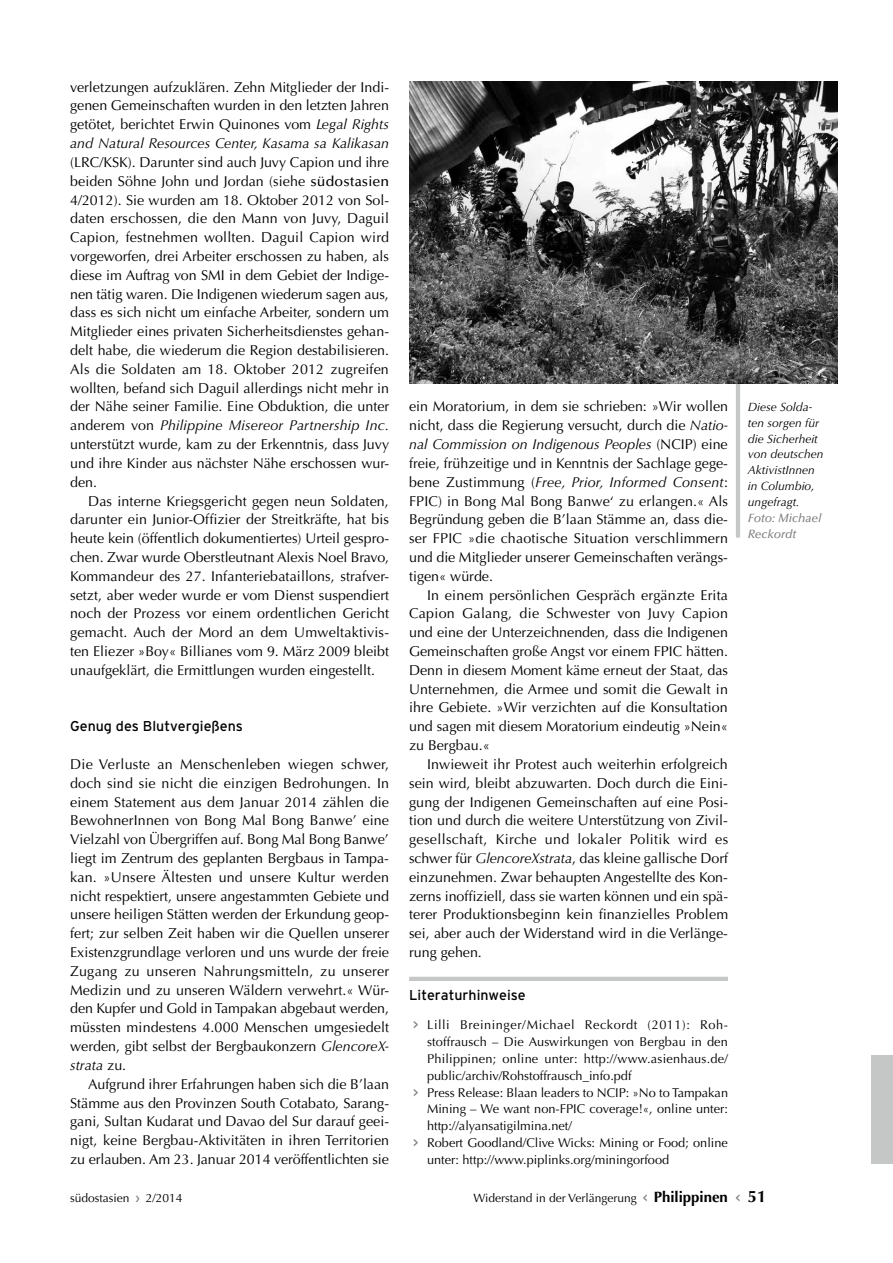
<style>
.page{position:relative;width:893px;height:1263px;background:#fff}
.page>*{position:absolute;margin:0;border:0;box-sizing:border-box;transform-origin:0 0}
.t1{font:14.25px/18.8px "Optima LT Std";color:#000;text-align:justify}
.t2{font:14.25px "Interstate";color:#000}
.t3{font:12.75px "Optima LT Std";color:#000}
.t4{font:12.75px "Optima LT Std";letter-spacing:.02em;color:#000}
.t5{font:12.75px "Optima LT Std";letter-spacing:.045em;color:#000}
.t6{font:italic 12px/15.9px "Optima LT Std";color:#000}
.t7{font:12px "Optima LT Std";color:#000}
.t8{font:italic 500 12px/15.9px "Optima LT Std";color:#7a7b7a}
.s1{font-style:italic}
.s2{font-weight:500}
.s3{font-family:"Interstate";color:#7a7b7a}
.s4{font-weight:700;font-size:15px}
.s5{font-family:"Interstate Regular 3";color:#7a7b7a}
.s6{font-weight:700;font-size:16.5px}
</style>
<div class="page">
<hr style="left:736px;top:308px;width:4px;height:230px;background:#c5c6c6">
<hr style="left:409px;top:977px;width:319px;height:4px;background:#c5c6c6">
<img style="left:409px;top:81px;width:428px;height:302px">
<div style="left:872px;top:1055px;width:21px;height:109px;background:#c5c6c6"></div>
<p class="t1" style="left:70px;top:78px;width:320px">verletzungen aufzuklären. Zehn Mitglieder der Indi&shy;genen Gemeinschaften wurden in den letzten Jahren getötet, berichtet Erwin Quinones vom <span class="s1">Legal Rights and Natural Resources Center, Kasama sa Kalikasan</span></p>
<p class="t1" style="left:70px;top:153px;width:321px">(LRC/KSK). Darunter sind auch Juvy Capion und ihre beiden Söhne John und Jordan (siehe <span class="s2">südostasien </span>4/2012). Sie wurden am 18. Oktober 2012 von Sol&shy;daten erschossen, die den Mann von Juvy, Daguil Capion, festnehmen wollten. Daguil Capion wird vorgeworfen, drei Arbeiter erschossen zu haben, als diese im Auftrag von SMI in dem Gebiet der Indige&shy;nen tätig waren. Die Indigenen wiederum sagen aus, dass es sich nicht um einfache Arbeiter, sondern um Mitglieder eines privaten Sicherheitsdienstes gehan&shy;delt habe, die wiederum die Region destabilisieren.<br>Als die Soldaten am 18. Oktober 2012 zugreifen wollten, befand sich Daguil allerdings nicht mehr in der Nähe seiner Familie. Eine Obduktion, die unter anderem von <span class="s1">Philippine Misereor Partnership Inc. </span>unterstützt wurde, kam zu der Erkenntnis, dass Juvy und ihre Kinder aus nächster Nähe erschossen wur&shy;den.</p>
<p class="t1" style="left:70px;top:491px;width:321px;text-indent:18px">Das interne Kriegsgericht gegen neun Soldaten, darunter ein Junior-Offizier der Streitkräfte, hat bis heute kein (öffentlich dokumentiertes) Urteil gespro&shy;chen. Zwar wurde Oberstleutnant Alexis Noel Bravo, Kommandeur des 27. Infanteriebataillons, strafver&shy;setzt, aber weder wurde er vom Dienst suspendiert noch der Prozess vor einem ordentlichen Gericht gemacht. Auch der Mord an dem Umweltaktivis&shy;ten Eliezer »Boy« Billianes vom 9. März 2009 bleibt unaufgeklärt, die Ermittlungen wurden eingestellt.</p>
<p class="t2" style="left:70px;top:718px;width:174px">Genug des Blutvergießens</p>
<p class="t1" style="left:70px;top:755px;width:320px">Die Verluste an Menschenleben wiegen schwer, doch sind sie nicht die einzigen Bedrohungen. In einem Statement aus dem Januar 2014 zählen die BewohnerInnen von Bong Mal Bong Banwe’ eine Vielzahl von Übergriffen auf. Bong Mal Bong Banwe’ liegt im Zentrum des geplanten Bergbaus in Tampa&shy;kan. »Unsere Ältesten und unsere Kultur werden nicht respektiert, unsere angestammten Gebiete und unsere heiligen Stätten werden der Erkundung geop&shy;fert; zur selben Zeit haben wir die Quellen unserer Existenzgrundlage verloren und uns wurde der freie Zugang zu unseren Nahrungsmitteln, zu unserer Medizin und zu unseren Wäldern verwehrt.« Wür&shy;den Kupfer und Gold in Tampakan abgebaut werden, müssten mindestens 4.000 Menschen umgesiedelt werden, gibt selbst der Bergbaukonzern <span class="s1">GlencoreX&shy;strata</span> zu.</p>
<p class="t1" style="left:70px;top:1075px;width:320px;text-indent:18px">Aufgrund ihrer Erfahrungen haben sich die B’laan Stämme aus den Provinzen South Cotabato, Sarang&shy;gani, Sultan Kudarat und Davao del Sur darauf geei&shy;nigt, keine Bergbau-Aktivitäten in ihren Territorien zu erlauben. Am 23. Januar 2014 veröffentlichten sie</p>
<p class="t1" style="left:409px;top:397px;width:320px">ein Moratorium, in dem sie schrieben: »Wir wollen nicht, dass die Regierung versucht, durch die <span class="s1">Natio&shy;nal Commission on Indigenous Peoples</span> (NCIP) eine freie, frühzeitige und in Kenntnis der Sachlage gege&shy;bene Zustimmung (<span class="s1">Free, Prior, Informed Consent</span>:<br>FPIC) in Bong Mal Bong Banwe‘ zu erlangen.« Als Begründung geben die B’laan Stämme an, dass die&shy;ser FPIC »die chaotische Situation verschlimmern und die Mitglieder unserer Gemeinschaften verängs&shy;tigen« würde.</p>
<p class="t1" style="left:409px;top:585px;width:320px;text-indent:18px">In einem persönlichen Gespräch ergänzte Erita Capion Galang, die Schwester von Juvy Capion und eine der Unterzeichnenden, dass die Indigenen Gemeinschaften große Angst vor einem FPIC hätten.<br>Denn in diesem Moment käme erneut der Staat, das Unternehmen, die Armee und somit die Gewalt in ihre Gebiete. »Wir verzichten auf die Konsultation und sagen mit diesem Moratorium eindeutig »Nein« zu Bergbau.«</p>
<p class="t1" style="left:409px;top:755px;width:321px;text-indent:18px">Inwieweit ihr Protest auch weiterhin erfolgreich sein wird, bleibt abzuwarten. Doch durch die Eini&shy;gung der Indigenen Gemeinschaften auf eine Posi&shy;tion und durch die weitere Unterstützung von Zivil&shy;gesellschaft, Kirche und lokaler Politik wird es schwer für <span class="s1">GlencoreXstrata</span>, das kleine gallische Dorf einzunehmen. Zwar behaupten Angestellte des Kon&shy;zerns inoffiziell, dass sie warten können und ein spä&shy;terer Produktionsbeginn kein finanzielles Problem sei, aber auch der Widerstand wird in die Verlänge&shy;rung gehen.</p>
<p class="t2" style="left:409px;top:987px;width:118px">Literaturhinweise</p>
<p class="t5" style="left:413px;top:1017px;width:316px"><span class="s3">&gt;</span> Lilli Breininger/Michael Reckordt (2011): Roh-</p>
<p class="t3" style="left:427px;top:1034px;width:302px">stoffrausch – Die Auswirkungen von Bergbau in den</p>
<p class="t4" style="left:427px;top:1051px;width:302px">Philippinen; online unter: http://www.asienhaus.de/</p>
<p class="t3" style="left:427px;top:1068px;width:206px">public/archiv/Rohstoffrausch_info.pdf</p>
<p class="t3" style="left:413px;top:1085px;width:316px"><span class="s3">&gt;</span> Press Release: Blaan leaders to NCIP: »No to Tampakan</p>
<p class="t3" style="left:427px;top:1102px;width:302px">Mining – We want non-FPIC coverage!«, online unter:</p>
<p class="t3" style="left:427px;top:1118px;width:146px">http://alyansatigilmina.net/</p>
<p class="t3" style="left:413px;top:1135px;width:316px"><span class="s3">&gt;</span> Robert Goodland/Clive Wicks: Mining or Food; online</p>
<p class="t3" style="left:427px;top:1152px;width:244px">unter: http://www.piplinks.org/miningorfood</p>
<p class="t6" style="left:748px;top:399px;width:77px">Diese Solda&shy;ten sorgen für die Sicherheit von deutschen<br>AktivistInnen in Columbio, ungefragt.</p>
<p class="t8" style="left:748px;top:510px;width:75px">Foto: Michael<br>Reckordt</p>
<p class="t7" style="left:70px;top:1190px;width:114px">südostasien <span class="s3">›</span> 2/2014</p>
<p class="t7" style="left:473px;top:1190px;width:294px">Widerstand in der Verlängerung <span class="s3">&lt;</span> <span class="s4">Philippinen</span> <span class="s5">&lt;</span> <span class="s6">51</span></p>
</div>
